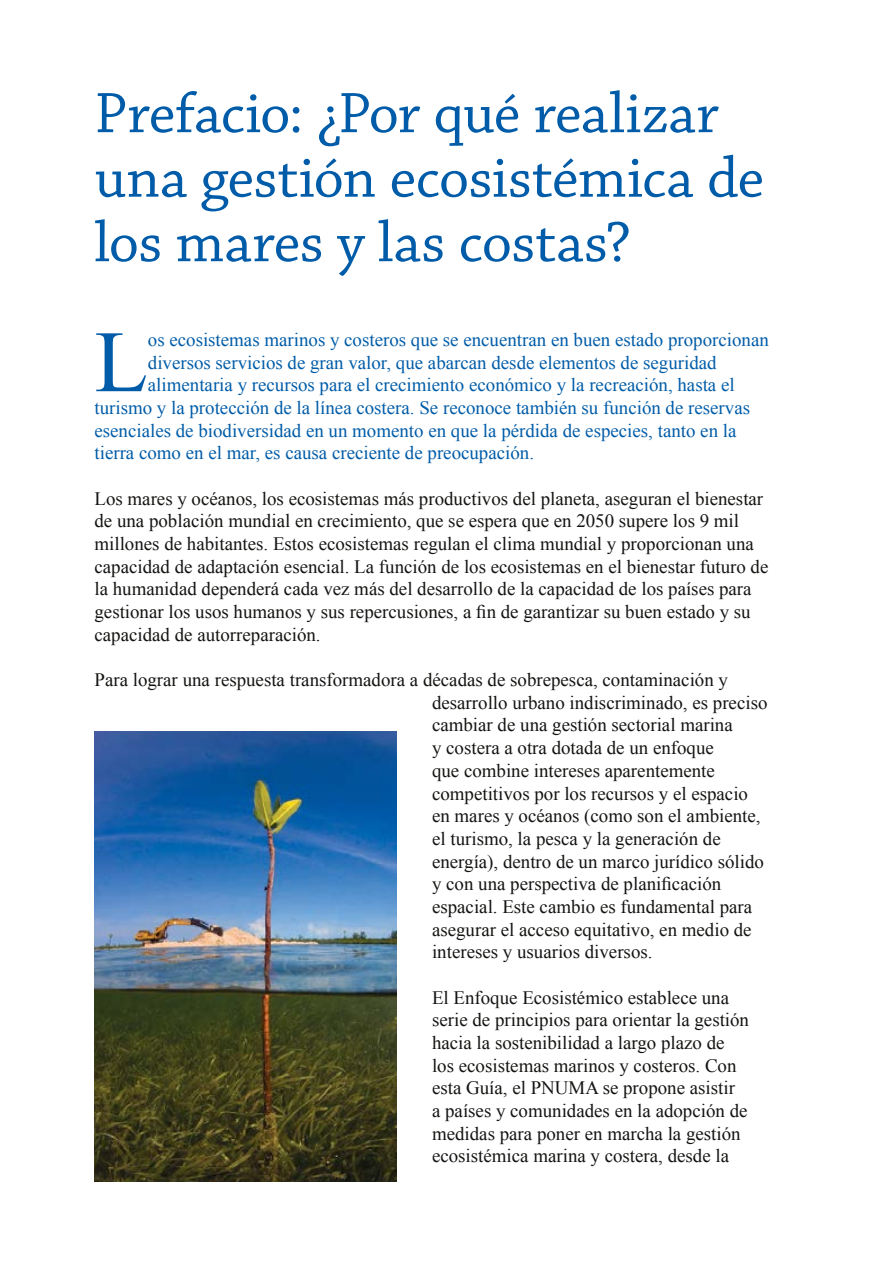
<style>
.page{position:relative;width:893px;height:1263px;background:#fff}
.page>*{position:absolute;margin:0;border:0;box-sizing:border-box;transform-origin:0 0}
.Section_Drop_Cap{font:87.45px "Times New Roman";color:#005ca8}
.Section_Title{font:60px/64.5px "Chaparral Pro";letter-spacing:-.01em;color:#005ca8}
.Section_Intro{font:18.9px/22.6px "Times New Roman";color:#151412}
.Section_Drop_Cap-2{font:18.9px "Times New Roman";color:#005ca8}
</style>
<div class="page">
<img style="left:94px;top:731px;width:303px;height:451px">
<p class="Section_Title" style="left:94px;top:83px;width:671px">Prefacio: ¿Por qué realizar una gestión ecosistémica de los mares y las costas?</p>
<p class="Section_Drop_Cap" style="left:94px;top:303px;width:55px">L</p>
<p class="Section_Drop_Cap-2" style="left:148px;top:327px;width:622px">os ecosistemas marinos y costeros que se encuentran en buen estado proporcionan</p>
<p class="Section_Drop_Cap-2" style="left:148px;top:349px;width:570px">diversos servicios de gran valor, que abarcan desde elementos de seguridad</p>
<p class="Section_Drop_Cap-2" style="left:148px;top:372px;width:588px">alimentaria y recursos para el crecimiento económico y la recreación, hasta el</p>
<p class="Section_Drop_Cap-2" style="left:94px;top:395px;width:657px">turismo y la protección de la línea costera. Se reconoce también su función de reservas</p>
<p class="Section_Drop_Cap-2" style="left:94px;top:417px;width:643px">esenciales de biodiversidad en un momento en que la pérdida de especies, tanto en la</p>
<p class="Section_Drop_Cap-2" style="left:94px;top:440px;width:441px">tierra como en el mar, es causa creciente de preocupación.</p>
<p class="Section_Intro" style="left:94px;top:487px;width:675px">Los mares y océanos, los ecosistemas más productivos del planeta, aseguran el bienestar de una población mundial en crecimiento, que se espera que en 2050 supere los 9 mil millones de habitantes. Estos ecosistemas regulan el clima mundial y proporcionan una capacidad de adaptación esencial. La función de los ecosistemas en el bienestar futuro de la humanidad dependerá cada vez más del desarrollo de la capacidad de los países para gestionar los usos humanos y sus repercusiones, a fin de garantizar su buen estado y su capacidad de autorreparación.</p>
<p class="Section_Intro" style="left:432px;top:668px;width:337px;text-indent:-338px">Para lograr una respuesta transformadora a décadas de sobrepesca, contaminación y desarrollo urbano indiscriminado, es preciso cambiar de una gestión sectorial marina<br>y costera a otra dotada de un enfoque<br>que combine intereses aparentemente competitivos por los recursos y el espacio en mares y océanos (como son el ambiente, el turismo, la pesca y la generación de energía), dentro de un marco jurídico sólido y con una perspectiva de planificación espacial. Este cambio es fundamental para asegurar el acceso equitativo, en medio de intereses y usuarios diversos.</p>
<p class="Section_Intro" style="left:432px;top:986px;width:319px">El Enfoque Ecosistémico establece una serie de principios para orientar la gestión hacia la sostenibilidad a largo plazo de los ecosistemas marinos y costeros. Con esta Guía, el PNUMA se propone asistir<br>a países y comunidades en la adopción de medidas para poner en marcha la gestión ecosistémica marina y costera, desde la</p>
</div>
